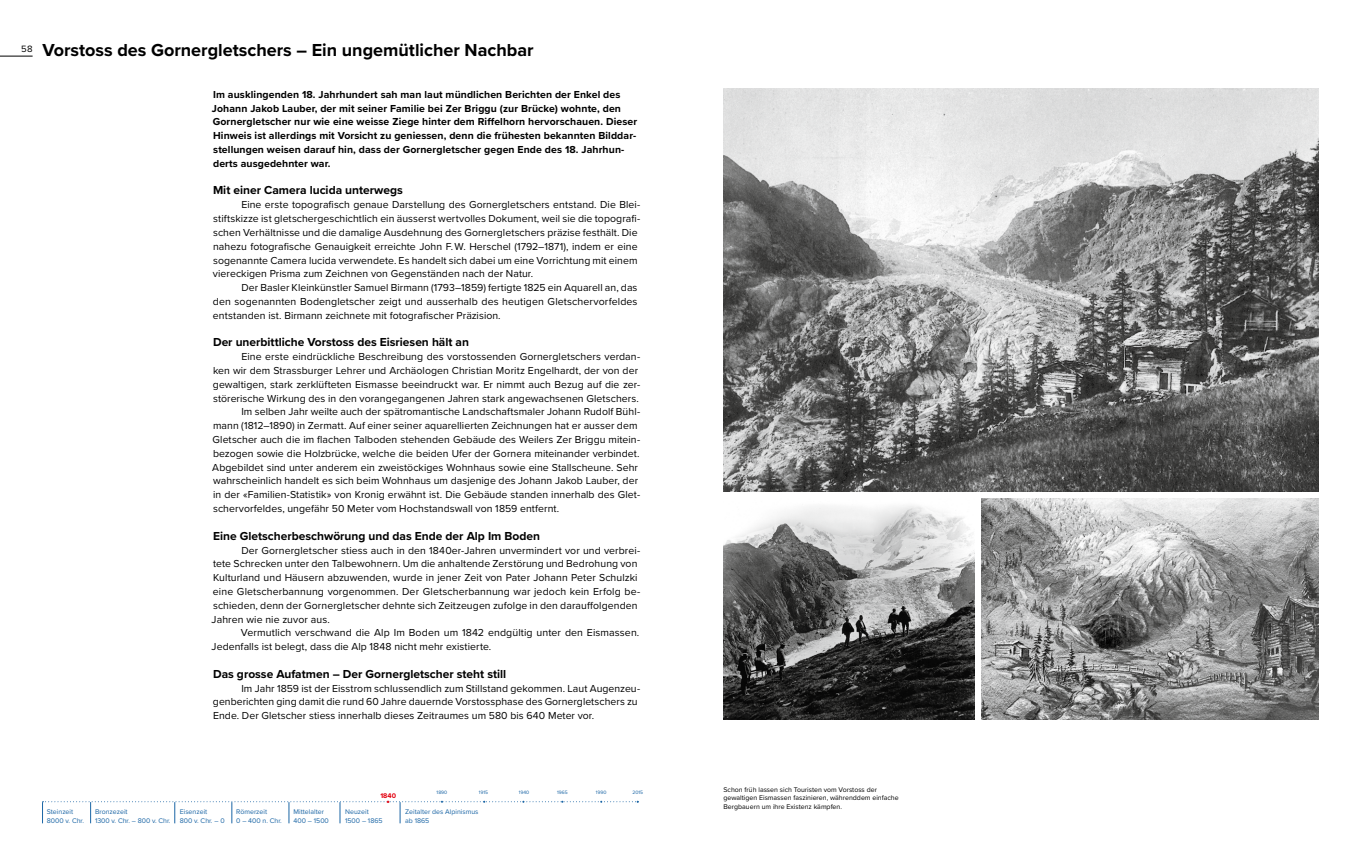
<style>
.page{position:relative;width:1361px;height:851px;background:#fff}
.page>*{position:absolute;margin:0;border:0;box-sizing:border-box;transform-origin:0 0}
.t1{font:700 18px "Proxima Nova";color:#000}
.t2{font:700 12px "Proxima Nova";color:#000}
.t3{font:10.5px/13.8px "Proxima Nova";letter-spacing:.005em;color:#000}
.t4{font:700 10.5px/13.8px "Proxima Nova";letter-spacing:.01em;color:#000}
.t5{font:9.5px "Proxima Nova";color:#000}
.t6{font:7px "Proxima Nova";color:#1a65a5}
.t7{font:7px/8.5px "Proxima Nova";color:#000}
.t8{font:700 7px "Proxima Nova";color:#e3000f}
.t9{font:5px "Proxima Nova";color:#1a65a5}
.t10{font:4px "Proxima Nova";color:#e3000f}
</style>
<div class="page">
<hr style="left:0;top:56px;width:33px;height:1px;background:#000">
<svg style="left:42px;top:800px;width:597px;height:23px"></svg>
<img style="left:723px;top:88px;width:595px;height:404px">
<img style="left:981px;top:498px;width:337px;height:221px">
<img style="left:723px;top:505px;width:251px;height:214px">
<p class="t5" style="left:21px;top:42px;width:13px">58</p>
<h1 class="t1" style="left:43px;top:37px;width:493px">Vorstoss des Gornergletschers – Ein ungemütlicher Nachbar</h1>
<p class="t4" style="left:212px;top:87px;width:427px">Im ausklingenden 18. Jahrhundert sah man laut mündlichen Berichten der Enkel des Johann Jakob Lauber, der mit seiner Familie bei Zer Briggu (zur Brücke) wohnte, den Gornergletscher nur wie eine weisse Ziege hinter dem Riffelhorn hervorschauen. Dieser Hinweis ist allerdings mit Vorsicht zu geniessen, denn die frühesten bekannten Bilddar&shy;stellungen weisen darauf hin, dass der Gornergletscher gegen Ende des 18. Jahrhun&shy;derts ausgedehnter war.</p>
<p class="t2" style="left:213px;top:181px;width:191px">Mit einer Camera lucida unterwegs</p>
<p class="t3" style="left:213px;top:197px;width:429px;text-indent:28px">Eine erste topografisch genaue Darstellung des Gornergletschers entstand. Die Blei&shy;stiftskizze ist gletschergeschichtlich ein äusserst wertvolles Dokument, weil sie die topografi&shy;schen Verhältnisse und die damalige Ausdehnung des Gornergletschers präzise festhält. Die nahezu fotografische Genauigkeit erreichte John F.W. Herschel (1792–1871), indem er eine sogenannte Camera lucida verwendete. Es handelt sich dabei um eine Vorrichtung mit einem viereckigen Prisma zum Zeichnen von Gegenständen nach der Natur.</p>
<p class="t3" style="left:213px;top:280px;width:426px;text-align:justify;text-indent:28px">Der Basler Kleinkünstler Samuel Birmann (1793–1859) fertigte 1825 ein Aquarell an, das den sogenannten Bodengletscher zeigt und ausserhalb des heutigen Gletschervorfeldes entstanden ist. Birmann zeichnete mit fotografischer Präzision.</p>
<p class="t2" style="left:213px;top:333px;width:257px">Der unerbittliche Vorstoss des Eisriesen hält an</p>
<p class="t3" style="left:241px;top:349px;width:400px">Eine erste eindrückliche Beschreibung des vorstossenden Gornergletschers verdan-</p>
<p class="t3" style="left:213px;top:363px;width:427px">ken wir dem Strassburger Lehrer und Archäologen Christian Moritz Engelhardt, der von der</p>
<p class="t3" style="left:213px;top:377px;width:429px">gewaltigen, stark zerklüfteten Eismasse beeindruckt war. Er nimmt auch Bezug auf die zer-</p>
<p class="t3" style="left:213px;top:390px;width:427px">störerische Wirkung des in den vorangegangenen Jahren stark angewachsenen Gletschers.</p>
<p class="t3" style="left:241px;top:404px;width:400px">Im selben Jahr weilte auch der spätromantische Landschaftsmaler Johann Rudolf Bühl-</p>
<p class="t3" style="left:213px;top:418px;width:426px">mann (1812–1890) in Zermatt. Auf einer seiner aquarellierten Zeichnungen hat er ausser dem</p>
<p class="t3" style="left:213px;top:432px;width:429px">Gletscher auch die im flachen Talboden stehenden Gebäude des Weilers Zer Briggu mitein-</p>
<p class="t3" style="left:213px;top:446px;width:428px">bezogen sowie die Holzbrücke, welche die beiden Ufer der Gornera miteinander verbindet.</p>
<p class="t3" style="left:212px;top:459px;width:427px">Abgebildet sind unter anderem ein zweistöckiges Wohnhaus sowie eine Stallscheune. Sehr</p>
<p class="t3" style="left:213px;top:473px;width:427px">wahrscheinlich handelt es sich beim Wohnhaus um dasjenige des Johann Jakob Lauber, der</p>
<p class="t3" style="left:213px;top:487px;width:428px">in der «Familien-Statistik» von Kronig erwähnt ist. Die Gebäude standen innerhalb des Glet-</p>
<p class="t3" style="left:213px;top:501px;width:348px">schervorfeldes, ungefähr 50 Meter vom Hochstandswall von 1859 entfernt.</p>
<p class="t2" style="left:213px;top:526px;width:328px">Eine Gletscherbeschwörung und das Ende der Alp Im Boden</p>
<p class="t3" style="left:212px;top:542px;width:430px;text-indent:30px">Der Gornergletscher stiess auch in den 1840er-Jahren unvermindert vor und verbrei&shy;tete Schrecken unter den Talbewohnern. Um die anhaltende Zerstörung und Bedrohung von Kulturland und Häusern abzuwenden, wurde in jener Zeit von Pater Johann Peter Schulzki eine Gletscherbannung vorgenommen. Der Gletscherbannung war jedoch kein Erfolg be&shy;schieden, denn der Gornergletscher dehnte sich Zeitzeugen zufolge in den darauffolgenden Jahren wie nie zuvor aus.</p>
<p class="t3" style="left:212px;top:625px;width:429px;text-indent:29px">Vermutlich verschwand die Alp Im Boden um 1842 endgültig unter den Eismassen.<br>Jedenfalls ist belegt, dass die Alp 1848 nicht mehr existierte.</p>
<p class="t2" style="left:213px;top:664px;width:295px">Das grosse Aufatmen – Der Gornergletscher steht still</p>
<p class="t3" style="left:213px;top:680px;width:429px;text-indent:28px">Im Jahr 1859 ist der Eisstrom schlussendlich zum Stillstand gekommen. Laut Augenzeu&shy;genberichten ging damit die rund 60 Jahre dauernde Vorstossphase des Gornergletschers zu<br>Ende. Der Gletscher stiess innerhalb dieses Zeitraumes um 580 bis 640 Meter vor.</p>
<p class="t6" style="left:47px;top:806px;width:28px">Steinzeit</p>
<p class="t6" style="left:95px;top:806px;width:34px">Bronzezeit</p>
<p class="t6" style="left:47px;top:815px;width:39px">8000 v. Chr.</p>
<p class="t6" style="left:95px;top:815px;width:77px">1300 v. Chr. – 800 v. Chr.</p>
<p class="t6" style="left:180px;top:815px;width:46px">800 v. Chr. – 0</p>
<p class="t6" style="left:180px;top:806px;width:29px">Eisenzeit</p>
<p class="t6" style="left:236px;top:806px;width:32px">Römerzeit</p>
<p class="t6" style="left:236px;top:815px;width:47px">0 – 400 n. Chr.</p>
<p class="t6" style="left:294px;top:806px;width:32px">Mittelalter</p>
<p class="t6" style="left:294px;top:815px;width:37px">400 – 1500</p>
<p class="t8" style="left:380px;top:790px;width:17px">1840</p>
<p class="t10" style="left:387px;top:798px;width:4px">●</p>
<p class="t9" style="left:437px;top:788px;width:12px">1890</p>
<p class="t9" style="left:479px;top:788px;width:11px">1915</p>
<p class="t9" style="left:519px;top:788px;width:12px">1940</p>
<p class="t9" style="left:557px;top:788px;width:12px">1965</p>
<p class="t9" style="left:596px;top:788px;width:12px">1990</p>
<p class="t9" style="left:632px;top:788px;width:12px">2015</p>
<p class="t6" style="left:345px;top:806px;width:25px">Neuzeit</p>
<p class="t6" style="left:405px;top:806px;width:75px">Zeitalter des Alpinismus</p>
<p class="t6" style="left:345px;top:815px;width:39px">1500 – 1865</p>
<p class="t6" style="left:405px;top:815px;width:26px">ab 1865</p>
<p class="t7" style="left:723px;top:784px;width:177px">Schon früh lassen sich Touristen vom Vorstoss der gewaltigen Eismassen faszinieren, währenddem einfache<br>Bergbauern um ihre Existenz kämpfen.</p>
</div>
